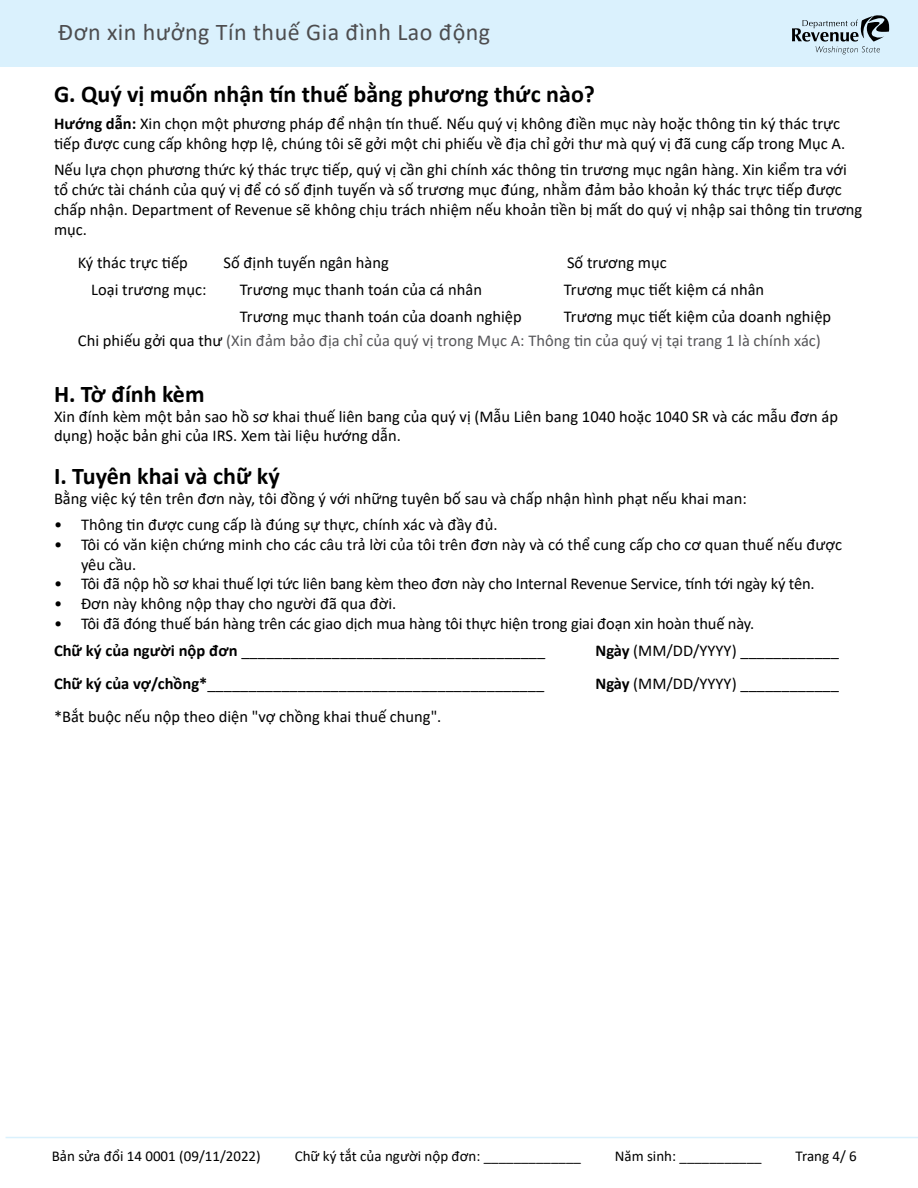
<style>
.page{position:relative;width:918px;height:1188px;background:#fff}
.page>*{position:absolute;margin:0;border:0;box-sizing:border-box;transform-origin:0 0}
.Heading_2{font:700 24px "Calibri";color:#000}
.t1{font:24px "Calibri";letter-spacing:.02em;color:#4d4d4f}
.Normal__P{font:16.5px/19.8px "Calibri";color:#000}
.Normal__P-2{font:16.5px/23.5px "Calibri";color:#565659}
.t2{font:15px "Calibri";color:#000}
.s1{font-weight:700}
.s2{color:#000}
</style>
<div class="page">
<div style="left:0;top:0;width:918px;height:67px;background:#daf1fd"></div>
<svg style="left:792px;top:15px;width:98px;height:39px"></svg>
<hr style="left:6px;top:1137px;width:912px;height:1px;background:#daf1fd">
<h1 class="t1" style="left:58px;top:15px;width:433px">Đơn xin hưởng Tín thuế Gia đình Lao động</h1>
<h2 class="Heading_2" style="left:54px;top:77px;width:543px">G. Quý vị muốn nhận tín thuế bằng phương thức nào?</h2>
<p class="Normal__P" style="left:54px;top:113px;width:793px"><span class="s1">Hướng dẫn:</span> Xin chọn một phương pháp để nhận tín thuế. Nếu quý vị không điền mục này hoặc thông tin ký thác trực tiếp được cung cấp không hợp lệ, chúng tôi sẽ gởi một chi phiếu về địa chỉ gởi thư mà quý vị đã cung cấp trong Mục A.</p>
<p class="Normal__P" style="left:54px;top:160px;width:810px">Nếu lựa chọn phương thức ký thác trực tiếp, quý vị cần ghi chính xác thông tin trương mục ngân hàng. Xin kiểm tra với tổ chức tài chánh của quý vị để có số định tuyến và số trương mục đúng, nhằm đảm bảo khoản ký thác trực tiếp được chấp nhận. Department of Revenue sẽ không chịu trách nhiệm nếu khoản tiền bị mất do quý vị nhập sai thông tin trương mục.</p>
<p class="Normal__P" style="left:78px;top:253px;width:111px">Ký thác trực tiếp</p>
<p class="Normal__P" style="left:223px;top:253px;width:167px">Số định tuyến ngân hàng</p>
<p class="Normal__P" style="left:567px;top:253px;width:101px">Số trương mục</p>
<p class="Normal__P" style="left:91px;top:280px;width:117px">Loại trương mục:</p>
<p class="Normal__P" style="left:240px;top:280px;width:244px">Trương mục thanh toán của cá nhân</p>
<p class="Normal__P" style="left:564px;top:280px;width:202px">Trương mục tiết kiệm cá nhân</p>
<p class="Normal__P" style="left:240px;top:307px;width:283px">Trương mục thanh toán của doanh nghiệp</p>
<p class="Normal__P-2" style="left:78px;top:305px;width:755px;text-indent:486px"><span class="s2">Trương mục tiết kiệm của doanh nghiệp<br>Chi phiếu gởi qua thư</span> (Xin đảm bảo địa chỉ của quý vị trong Mục A: Thông tin của quý vị tại trang 1 là chính xác)</p>
<h2 class="Heading_2" style="left:54px;top:377px;width:152px">H. Tờ đính kèm</h2>
<p class="Normal__P" style="left:54px;top:406px;width:786px">Xin đính kèm một bản sao hồ sơ khai thuế liên bang của quý vị (Mẫu Liên bang 1040 hoặc 1040 SR và các mẫu đơn áp dụng) hoặc bản ghi của IRS. Xem tài liệu hướng dẫn.</p>
<h2 class="Heading_2" style="left:54px;top:459px;width:227px">I. Tuyên khai và chữ ký</h2>
<p class="Normal__P" style="left:54px;top:488px;width:694px">Bằng việc ký tên trên đơn này, tôi đồng ý với những tuyên bố sau và chấp nhận hình phạt nếu khai man:</p>
<p class="Normal__P" style="left:54px;top:514px;width:445px">• Thông tin được cung cấp là đúng sự thực, chính xác và đầy đủ.</p>
<p class="Normal__P" style="left:81px;top:534px;width:763px;text-indent:-27px">• Tôi có văn kiện chứng minh cho các câu trả lời của tôi trên đơn này và có thể cung cấp cho cơ quan thuế nếu được yêu cầu.</p>
<p class="Normal__P" style="left:54px;top:574px;width:762px">• Tôi đã nộp hồ sơ khai thuế lợi tức liên bang kèm theo đơn này cho Internal Revenue Service, tính tới ngày ký tên.</p>
<p class="Normal__P" style="left:54px;top:593px;width:344px">• Đơn này không nộp thay cho người đã qua đời.</p>
<p class="Normal__P" style="left:54px;top:613px;width:702px">• Tôi đã đóng thuế bán hàng trên các giao dịch mua hàng tôi thực hiện trong giai đoạn xin hoàn thuế này.</p>
<p class="Normal__P" style="left:54px;top:640px;width:493px"><span class="s1">Chữ ký của người nộp đơn</span> _____________________________________</p>
<p class="Normal__P" style="left:596px;top:640px;width:245px"><span class="s1">Ngày</span> (MM/DD/YYYY) ____________</p>
<p class="Normal__P" style="left:54px;top:673px;width:492px"><span class="s1">Chữ ký của vợ/chồng*</span>_________________________________________</p>
<p class="Normal__P" style="left:596px;top:673px;width:245px"><span class="s1">Ngày</span> (MM/DD/YYYY) ____________</p>
<p class="Normal__P" style="left:54px;top:706px;width:389px">*Bắt buộc nếu nộp theo diện "vợ chồng khai thuế chung".</p>
<p class="t2" style="left:52px;top:1145px;width:211px">Bản sửa đổi 14 0001 (09/11/2022)</p>
<p class="t2" style="left:295px;top:1145px;width:288px">Chữ ký tắt của người nộp đơn: _____________</p>
<p class="t2" style="left:615px;top:1145px;width:148px">Năm sinh: ___________</p>
<p class="t2" style="left:796px;top:1145px;width:63px">Trang 4/ 6</p>
</div>
